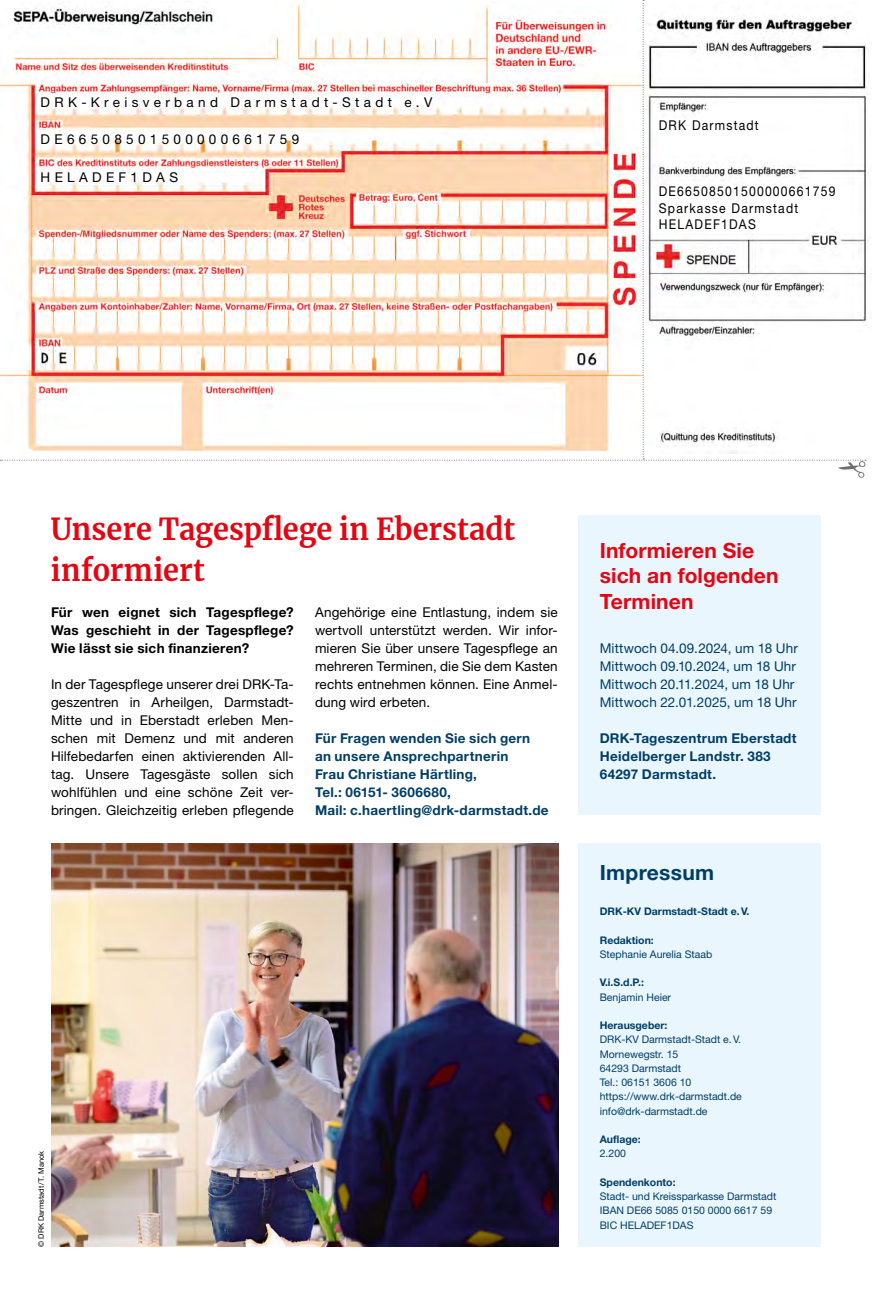
<style>
.page{position:relative;width:872px;height:1297px;background:#fff}
.page>*{position:absolute;margin:0;border:0;box-sizing:border-box;transform-origin:0 0}
.MGB_Headline{font:700 30px/40.5px "Merriweather";color:#e30613;scale:.96 1}
.MGB_Headline-2{font:700 21px/25.5px "Helvetica Neue LT Pro";letter-spacing:.005em;color:#e30613}
.t1{font:700 21px "Helvetica Neue LT Pro";letter-spacing:.015em;color:#003e66}
.MGB_Copy{font:13.5px/18px "Helvetica Neue LT Pro";letter-spacing:.1em;color:#000;text-align:justify}
.MGB_Info{font:700 13.5px/18px "Helvetica Neue LT Pro";letter-spacing:.02em;color:#003e66}
.MGB_Info-2{font:13.5px "Helvetica Neue LT Pro";letter-spacing:.01em;color:#003e66}
.MGB_Copy-2{font:700 13.5px/18px "Helvetica Neue LT Pro";letter-spacing:.02em;color:#000;text-align:justify}
.MGB_Copy-3{font:13.5px "Helvetica Neue LT Pro";letter-spacing:.32em;color:#000}
.MGB_Copy-4{font:13.5px "Helvetica Neue LT Pro";letter-spacing:.1em;color:#000;scale:.9 1}
.MGB_Impressum{font:10.5px "Helvetica Neue LT Pro";color:#003e66}
.MGB_Impressum-2{font:700 10.5px "Helvetica Neue LT Pro";color:#003e66}
.MGB_Fotocredits{font:7.5px "Helvetica Neue LT Pro";color:#000}
</style>
<div class="page">
<div style="left:578px;top:515px;width:243px;height:300px;background:#eaf6fe"></div>
<div style="left:578px;top:843px;width:243px;height:404px;background:#eaf6fe"></div>
<img style="left:51px;top:843px;width:507px;height:404px">
<svg style="left:0;top:0;width:866px;height:478px"></svg>
<p class="MGB_Copy-3" style="left:41px;top:93px;width:393px">DRK-Kreisverband Darmstadt-Stadt e.V</p>
<p class="MGB_Copy-3" style="left:41px;top:131px;width:260px">DE66508501500000661759</p>
<p class="MGB_Copy-3" style="left:41px;top:169px;width:139px">HELADEF1DAS</p>
<p class="MGB_Copy-4" style="left:659px;top:117px;width:112px">DRK Darmstadt</p>
<p class="MGB_Copy-4" style="left:659px;top:183px;width:198px">DE66508501500000661759</p>
<p class="MGB_Copy-4" style="left:659px;top:200px;width:156px">Sparkasse Darmstadt</p>
<p class="MGB_Copy-4" style="left:659px;top:216px;width:109px">HELADEF1DAS</p>
<p class="MGB_Headline" style="left:51px;top:508px;width:485px">Unsere Tagespflege in Eberstadt informiert</p>
<p class="MGB_Copy-2" style="left:51px;top:602px;width:244px">Für wen eignet sich Tagespflege?<br>Was geschieht in der Tagespflege?<br>Wie lässt sie sich finanzieren?</p>
<p class="MGB_Copy" style="left:51px;top:674px;width:244px">In der Tagespflege unserer drei DRK-Ta&shy;geszentren in Arheilgen, Darmstadt-Mitte und in Eberstadt erleben Men&shy;schen mit Demenz und mit anderen Hilfebedarfen einen aktivierenden All&shy;tag. Unsere Tagesgäste sollen sich wohlfühlen und eine schöne Zeit ver&shy;bringen. Gleichzeitig erleben pflegende</p>
<p class="MGB_Copy" style="left:315px;top:602px;width:244px">Angehörige eine Entlastung, indem sie wertvoll unterstützt werden. Wir infor&shy;mieren Sie über unsere Tagespflege an mehreren Terminen, die Sie dem Kasten rechts entnehmen können. Eine Anmel&shy;dung wird erbeten.</p>
<p class="MGB_Info" style="left:315px;top:728px;width:235px">Für Fragen wenden Sie sich gern an unsere Ansprechpartnerin<br>Frau Christiane Härtling,<br>Tel.: 06151- 3606680,<br>Mail: c.haertling@drk-darmstadt.de</p>
<p class="MGB_Fotocredits" style="left:37px;top:1247px;width:97px;rotate:-90deg">© DRK Darmstadt/T. Manok</p>
<p class="MGB_Headline-2" style="left:600px;top:537px;width:180px">Informieren Sie sich an folgenden<br>Terminen</p>
<p class="MGB_Info-2" style="left:600px;top:639px;width:200px">Mittwoch 04.09.2024, um 18 Uhr</p>
<p class="MGB_Info-2" style="left:600px;top:657px;width:198px">Mittwoch 09.10.2024, um 18 Uhr</p>
<p class="MGB_Info-2" style="left:600px;top:675px;width:196px">Mittwoch 20.11.2024, um 18 Uhr</p>
<p class="MGB_Info-2" style="left:600px;top:693px;width:198px">Mittwoch 22.01.2025, um 18 Uhr</p>
<p class="MGB_Info" style="left:600px;top:728px;width:198px">DRK-Tageszentrum Eberstadt</p>
<p class="MGB_Info" style="left:600px;top:746px;width:172px">Heidelberger Landstr. 383</p>
<p class="MGB_Info" style="left:600px;top:764px;width:118px">64297 Darmstadt.</p>
<p class="t1" style="left:600px;top:859px;width:116px">Impressum</p>
<p class="MGB_Impressum-2" style="left:600px;top:905px;width:151px">DRK-KV Darmstadt-Stadt e.V.</p>
<p class="MGB_Impressum-2" style="left:600px;top:933px;width:56px">Redaktion:</p>
<p class="MGB_Impressum" style="left:600px;top:948px;width:114px">Stephanie Aurelia Staab</p>
<p class="MGB_Impressum-2" style="left:600px;top:976px;width:46px">V.i.S.d.P.:</p>
<p class="MGB_Impressum" style="left:600px;top:990px;width:73px">Benjamin Heier</p>
<p class="MGB_Impressum-2" style="left:600px;top:1019px;width:69px">Herausgeber:</p>
<p class="MGB_Impressum" style="left:600px;top:1033px;width:143px">DRK-KV Darmstadt-Stadt e.V.</p>
<p class="MGB_Impressum" style="left:600px;top:1047px;width:80px">Mornewegstr. 15</p>
<p class="MGB_Impressum" style="left:600px;top:1062px;width:83px">64293 Darmstadt</p>
<p class="MGB_Impressum" style="left:600px;top:1076px;width:93px">Tel.: 06151 3606 10</p>
<p class="MGB_Impressum" style="left:600px;top:1090px;width:144px">https://www.drk-darmstadt.de</p>
<p class="MGB_Impressum" style="left:600px;top:1104px;width:109px">info@drk-darmstadt.de</p>
<p class="MGB_Impressum-2" style="left:600px;top:1133px;width:43px">Auflage:</p>
<p class="MGB_Impressum" style="left:600px;top:1147px;width:28px">2.200</p>
<p class="MGB_Impressum-2" style="left:600px;top:1176px;width:77px">Spendenkonto:</p>
<p class="MGB_Impressum" style="left:600px;top:1190px;width:178px">Stadt- und Kreissparkasse Darmstadt</p>
<p class="MGB_Impressum" style="left:600px;top:1204px;width:174px">IBAN DE66 5085 0150 0000 6617 59</p>
<p class="MGB_Impressum" style="left:600px;top:1218px;width:95px">BIC HELADEF1DAS</p>
</div>
